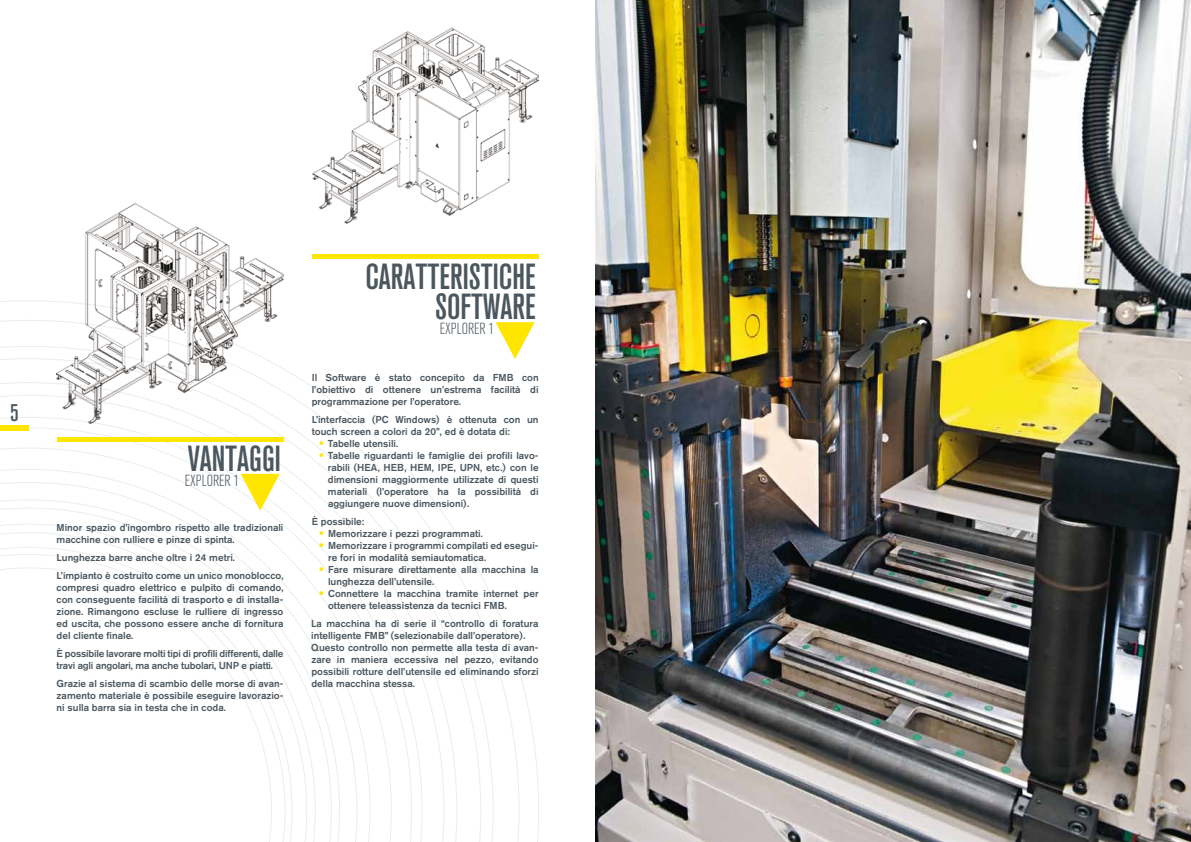
<style>
.page{position:relative;width:1191px;height:842px;background:#fff}
.page>*{position:absolute;margin:0;border:0;box-sizing:border-box;transform-origin:0 0}
.t1{font:500 condensed 36px/30px "Akzidenz Grotesk BQ";color:#4b575f;text-align:right}
.t2{font:500 condensed 24px "Akzidenz Grotesk BQ";color:#4b575f}
.t3{font:300 condensed 16px "Akzidenz Grotesk BQ";color:#4b575f}
.t4{font:500 14px/12px "Akzidenz Grotesk BQ";color:#ffe600}
.t5{font:500 10px/12px "Akzidenz Grotesk BQ";color:#4b575f}
.t6{font:500 10px/12px "Akzidenz Grotesk BQ";letter-spacing:-.02em;color:#4b575f}
</style>
<div class="page">
<svg style="left:28px;top:427px;width:384px;height:415px"></svg>
<svg style="left:0;top:448px;width:392px;height:394px"></svg>
<svg style="left:0;top:469px;width:370px;height:373px"></svg>
<svg style="left:0;top:482px;width:357px;height:360px"></svg>
<svg style="left:0;top:499px;width:340px;height:343px"></svg>
<svg style="left:0;top:508px;width:332px;height:334px"></svg>
<svg style="left:0;top:524px;width:316px;height:318px"></svg>
<svg style="left:0;top:532px;width:307px;height:310px"></svg>
<svg style="left:0;top:547px;width:292px;height:295px"></svg>
<svg style="left:0;top:554px;width:285px;height:288px"></svg>
<svg style="left:0;top:567px;width:272px;height:275px"></svg>
<hr style="left:57px;top:437px;width:227px;height:4px;background:#ffe600">
<svg style="left:241px;top:474px;width:39px;height:37px"></svg>
<img style="left:595px;top:0;width:596px;height:842px">
<div style="left:0;top:425px;width:28px;height:6px;background:#ffe600"></div>
<img style="left:56px;top:27px;width:482px;height:397px">
<h2 class="t2" style="left:10px;top:399px;width:10px">5</h2>
<h1 class="t1" style="left:188px;top:443px;width:94px">VANTAGGI</h1>
<h3 class="t3" style="left:185px;top:471px;width:56px">EXPLORER 1</h3>
<p class="t5" style="left:57px;top:521px;width:228px">Minor spazio d’ingombro rispetto alle tradizionali macchine con rulliere e pinze di spinta.</p>
<p class="t5" style="left:57px;top:548px;width:228px;line-height:18px">Lunghezza barre anche oltre i 24 metri.<br>L’impianto è costruito come un unico monoblocco,</p>
<p class="t5" style="left:57px;top:581px;width:228px;text-align:justify">compresi quadro elettrico e pulpito di comando, con conseguente facilità di trasporto e di installa&shy;zione. Rimangono escluse le rulliere di ingresso ed uscita, che possono essere anche di fornitura del cliente finale.</p>
<p class="t6" style="left:57px;top:647px;width:228px">È possibile lavorare molti tipi di profili differenti, dalle travi agli angolari, ma anche tubolari, UNP e piatti.</p>
<p class="t5" style="left:57px;top:677px;width:228px;text-align:justify">Grazie al sistema di scambio delle morse di avan&shy;zamento materiale è possibile eseguire lavorazio&shy;ni sulla barra sia in testa che in coda.</p>
<h1 class="t1" style="left:365px;top:261px;width:172px">CARATTERISTICHE<br>SOFTWARE</h1>
<h3 class="t3" style="left:440px;top:320px;width:56px">EXPLORER 1</h3>
<p class="t5" style="left:312px;top:371px;width:228px;text-align:justify">Il Software è stato concepito da FMB con l’obiettivo di ottenere un’estrema facilità di programmazione per l’operatore.</p>
<p class="t5" style="left:312px;top:413px;width:228px">L’interfaccia (PC Windows) è ottenuta con un</p>
<p class="t5" style="left:312px;top:425px;width:200px">touch screen a colori da 20”, ed è dotata di:</p>
<p class="t5" style="left:328px;top:437px;width:72px">Tabelle utensili.</p>
<p class="t5" style="left:328px;top:449px;width:212px">Tabelle riguardanti le famiglie dei profili lavo-</p>
<p class="t5" style="left:328px;top:461px;width:212px">rabili (HEA, HEB, HEM, IPE, UPN, etc.) con le</p>
<p class="t5" style="left:328px;top:473px;width:212px">dimensioni maggiormente utilizzate di questi</p>
<p class="t5" style="left:328px;top:485px;width:212px">materiali (l’operatore ha la possibilità di</p>
<p class="t5" style="left:328px;top:497px;width:143px">aggiungere nuove dimensioni).</p>
<p class="t5" style="left:328px;top:515px;width:212px;text-indent:-16px">È possibile:<br>Memorizzare i pezzi programmati.<br>Memorizzare i programmi compilati ed esegui&shy;re fori in modalità semiautomatica.<br>Fare misurare direttamente alla macchina la lunghezza dell’utensile.<br>Connettere la macchina tramite internet per ottenere teleassistenza da tecnici FMB.</p>
<p class="t5" style="left:311px;top:617px;width:229px">La macchina ha di serie il “controllo di foratura intelligente FMB” (selezionabile dall’operatore).<br>Questo controllo non permette alla testa di avan&shy;zare in maniera eccessiva nel pezzo, evitando possibili rotture dell’utensile ed eliminando sforzi della macchina stessa.</p>
<h3 class="t4" style="left:319px;top:437px;width:6px">• •</h3>
<h3 class="t4" style="left:319px;top:527px;width:6px">• •</h3>
<h3 class="t4" style="left:319px;top:557px;width:6px;line-height:24px">• •</h3>
</div>
